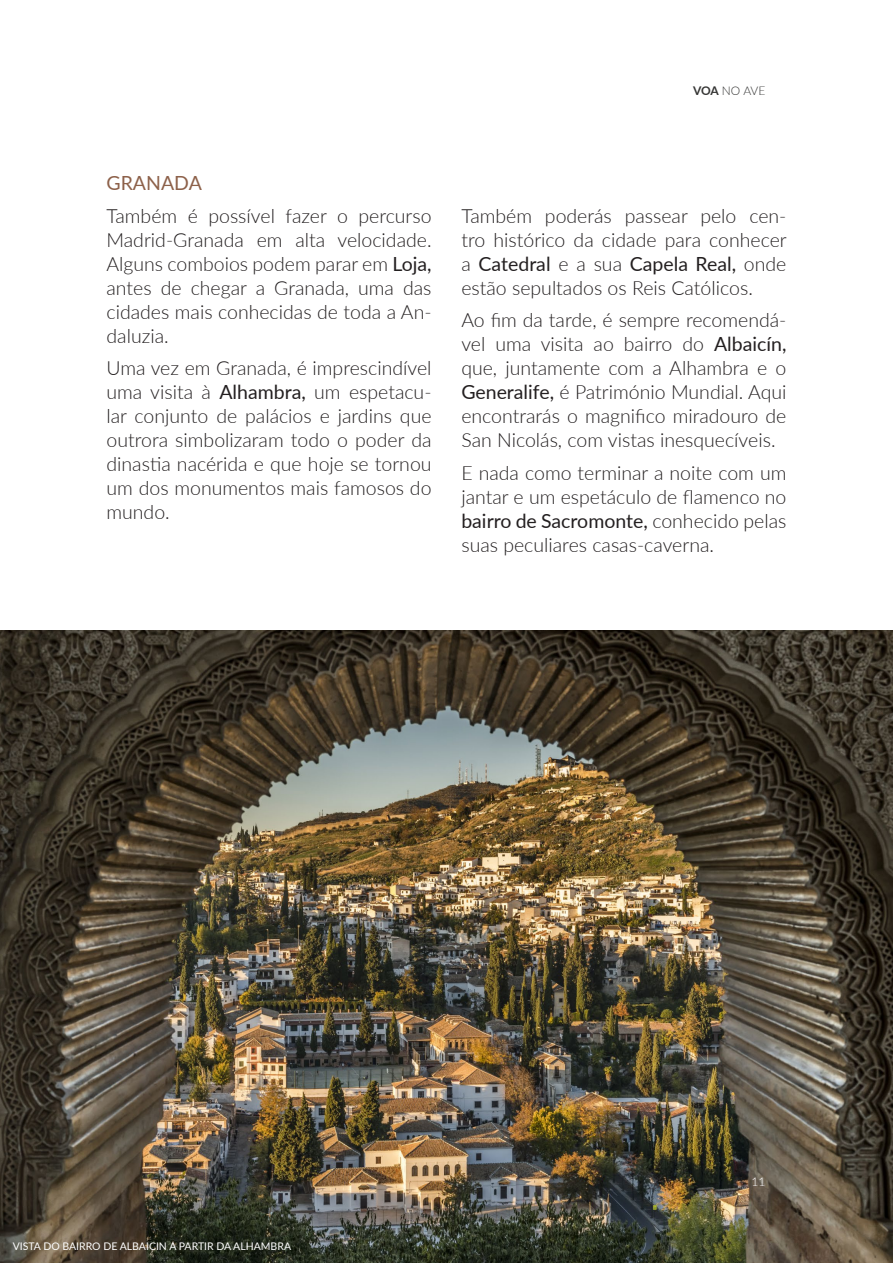
<style>
.page{position:relative;width:893px;height:1263px;background:#fff}
.page>*{position:absolute;margin:0;border:0;box-sizing:border-box;transform-origin:0 0}
.Body{font:300 19.5px/24px "Lato";color:#231f20;text-align:justify}
.t1{font:19.5px "Lato";color:#8d614a}
.t2{font:300 12px "Lato";color:#353534}
.t3{font:300 12px "Lato";color:#fff}
.PIE_ARRIBA{font:10.5px "Lato";color:#fff}
.s1{font-weight:700}
.s2{font-weight:400}
</style>
<div class="page">
<img style="left:0;top:631px;width:893px;height:632px">
<p class="t2" style="left:693px;top:82px;width:74px"><span class="s1">VOA</span> NO AVE</p>
<h3 class="t1" style="left:107px;top:169px;width:97px">GRANADA</h3>
<p class="Body" style="left:107px;top:203px;width:327px">Também é possível fazer o percurso Madrid-Granada em alta velocidade.<br>Alguns comboios podem parar em <span class="s2">Loja, </span>antes de chegar a Granada, uma das cidades mais conhecidas de toda a An&shy;daluzia.</p>
<p class="Body" style="left:107px;top:355px;width:327px">Uma vez em Granada, é imprescindível uma visita à <span class="s2">Alhambra,</span> um espetacu&shy;lar conjunto de palácios e jardins que outrora simbolizaram todo o poder da dinastia nacérida e que hoje se tornou um dos monumentos mais famosos do mundo.</p>
<p class="Body" style="left:461px;top:203px;width:327px">Também poderás passear pelo cen&shy;tro histórico da cidade para conhecer a <span class="s2">Catedral</span> e a sua <span class="s2">Capela Real,</span> onde estão sepultados os Reis Católicos.</p>
<p class="Body" style="left:461px;top:307px;width:327px">Ao fim da tarde, é sempre recomendá&shy;vel uma visita ao bairro do <span class="s2">Albaicín, </span>que, juntamente com a Alhambra e o <span class="s2">Generalife,</span> é Património Mundial. Aqui encontrarás o magnifico miradouro de San Nicolás, com vistas inesquecíveis.</p>
<p class="Body" style="left:461px;top:460px;width:327px">E nada como terminar a noite com um jantar e um espetáculo de flamenco no <span class="s2">bairro de Sacromonte,</span> conhecido pelas suas peculiares casas-caverna.</p>
<p class="PIE_ARRIBA" style="left:13px;top:1239px;width:280px">VISTA DO BAIRRO DE ALBAICIN A PARTIR DA ALHAMBRA</p>
<p class="t3" style="left:751px;top:1173px;width:15px">11</p>
</div>
